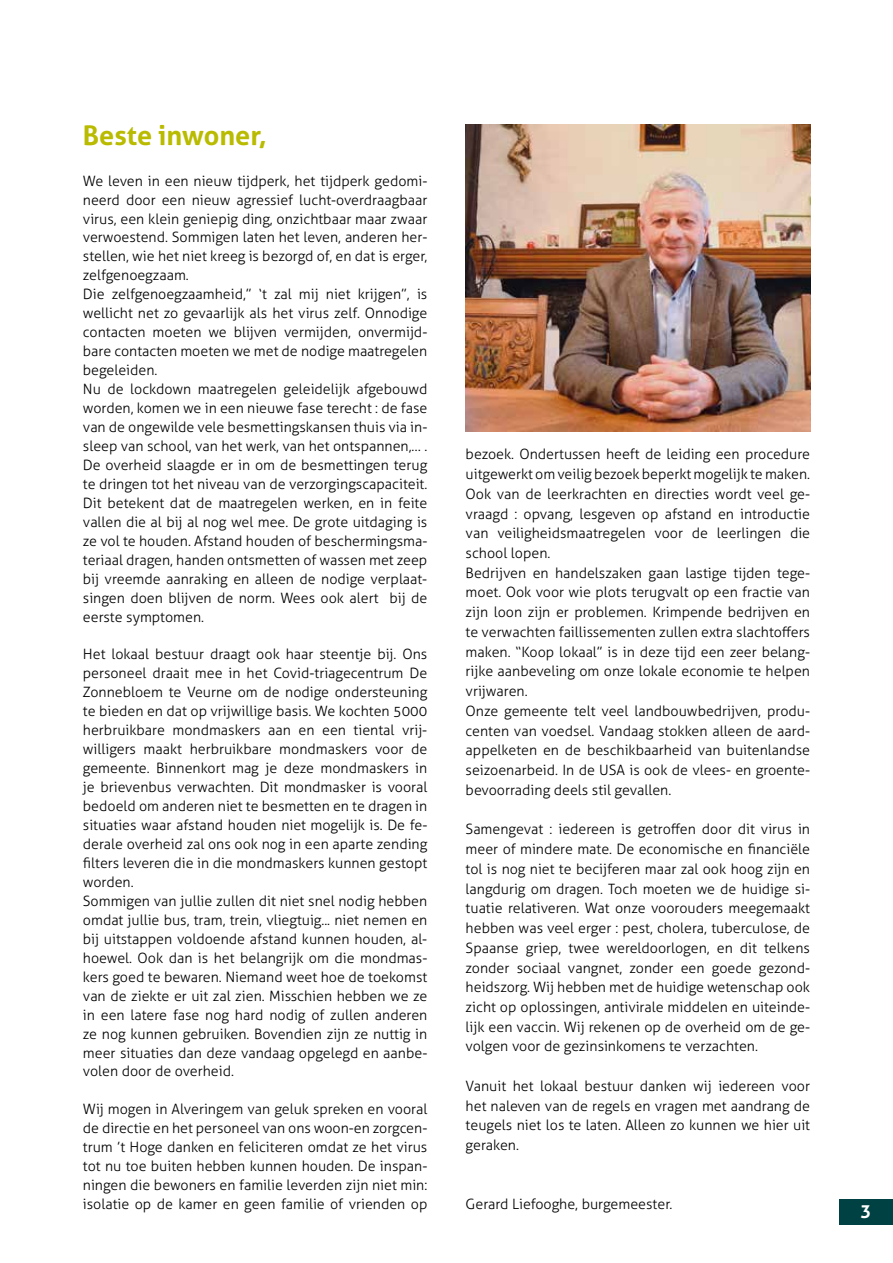
<style>
.page{position:relative;width:893px;height:1263px;background:#fff}
.page>*{position:absolute;margin:0;border:0;box-sizing:border-box;transform-origin:0 0}
.t1{font:700 27px "Aller";color:#b9bb00}
.t2{font:700 18px "Aller";color:#fff}
.t3{font:300 14.25px/18.9px "Aller";color:#000}
</style>
<div class="page">
<div style="left:839px;top:1199px;width:54px;height:26px;background:#004243"></div>
<img style="left:466px;top:125px;width:344px;height:307px">
<h1 class="t1" style="left:83px;top:118px;width:185px">Beste inwoner,</h1>
<p class="t3" style="left:83px;top:171px;width:346px">We leven in een nieuw tijdperk, het tijdperk gedomi&shy;neerd door een nieuw agressief lucht-overdraagbaar virus, een klein geniepig ding, onzichtbaar maar zwaar verwoestend. Sommigen laten het leven, anderen her&shy;stellen, wie het niet kreeg is bezorgd of, en dat is erger, zelfgenoegzaam.<br>Die zelfgenoegzaamheid,” ‘t zal mij niet krijgen”, is wellicht net zo gevaarlijk als het virus zelf. Onnodige contacten moeten we blijven vermijden, onvermijd&shy;bare contacten moeten we met de nodige maatregelen begeleiden.<br>Nu de lockdown maatregelen geleidelijk afgebouwd worden, komen we in een nieuwe fase terecht : de fase van de ongewilde vele besmettingskansen thuis via in&shy;sleep van school, van het werk, van het ontspannen,… .<br>De overheid slaagde er in om de besmettingen terug te dringen tot het niveau van de verzorgingscapaciteit.<br>Dit betekent dat de maatregelen werken, en in feite vallen die al bij al nog wel mee. De grote uitdaging is ze vol te houden. Afstand houden of beschermingsma&shy;teriaal dragen, handen ontsmetten of wassen met zeep bij vreemde aanraking en alleen de nodige verplaat&shy;singen doen blijven de norm. Wees ook alert bij de eerste symptomen.</p>
<p class="t3" style="left:83px;top:645px;width:346px">Het lokaal bestuur draagt ook haar steentje bij. Ons personeel draait mee in het Covid-triagecentrum De Zonnebloem te Veurne om de nodige ondersteuning te bieden en dat op vrijwillige basis. We kochten 5000 herbruikbare mondmaskers aan en een tiental vrij&shy;willigers maakt herbruikbare mondmaskers voor de gemeente. Binnenkort mag je deze mondmaskers in je brievenbus verwachten. Dit mondmasker is vooral bedoeld om anderen niet te besmetten en te dragen in situaties waar afstand houden niet mogelijk is. De fe&shy;derale overheid zal ons ook nog in een aparte zending filters leveren die in die mondmaskers kunnen gestopt worden.<br>Sommigen van jullie zullen dit niet snel nodig hebben omdat jullie bus, tram, trein, vliegtuig... niet nemen en bij uitstappen voldoende afstand kunnen houden, al&shy;hoewel. Ook dan is het belangrijk om die mondmas&shy;kers goed te bewaren. Niemand weet hoe de toekomst van de ziekte er uit zal zien. Misschien hebben we ze in een latere fase nog hard nodig of zullen anderen ze nog kunnen gebruiken. Bovendien zijn ze nuttig in meer situaties dan deze vandaag opgelegd en aanbe&shy;volen door de overheid.</p>
<p class="t3" style="left:83px;top:1100px;width:346px;text-align:justify">Wij mogen in Alveringem van geluk spreken en vooral de directie en het personeel van ons woon-en zorgcen&shy;trum ’t Hoge danken en feliciteren omdat ze het virus tot nu toe buiten hebben kunnen houden. De inspan&shy;ningen die bewoners en familie leverden zijn niet min: isolatie op de kamer en geen familie of vrienden op</p>
<p class="t3" style="left:466px;top:444px;width:346px;line-height:19.8px">bezoek. Ondertussen heeft de leiding een procedure uitgewerkt om veilig bezoek beperkt mogelijk te maken.<br>Ook van de leerkrachten en directies wordt veel ge&shy;vraagd : opvang, lesgeven op afstand en introductie van veiligheidsmaatregelen voor de leerlingen die school lopen.<br>Bedrijven en handelszaken gaan lastige tijden tege&shy;moet. Ook voor wie plots terugvalt op een fractie van zijn loon zijn er problemen. Krimpende bedrijven en te verwachten faillissementen zullen extra slachtoffers maken. “Koop lokaal” is in deze tijd een zeer belang&shy;rijke aanbeveling om onze lokale economie te helpen vrijwaren.<br>Onze gemeente telt veel landbouwbedrijven, produ&shy;centen van voedsel. Vandaag stokken alleen de aard&shy;appelketen en de beschikbaarheid van buitenlandse seizoenarbeid. In de USA is ook de vlees- en groente&shy;bevoorrading deels stil gevallen.</p>
<p class="t3" style="left:466px;top:819px;width:346px;line-height:19.8px;text-align:justify">Samengevat : iedereen is getroffen door dit virus in meer of mindere mate. De economische en financiële tol is nog niet te becijferen maar zal ook hoog zijn en langdurig om dragen. Toch moeten we de huidige si&shy;tuatie relativeren. Wat onze voorouders meegemaakt hebben was veel erger : pest, cholera, tuberculose, de Spaanse griep, twee wereldoorlogen, en dit telkens zonder sociaal vangnet, zonder een goede gezond&shy;heidszorg. Wij hebben met de huidige wetenschap ook zicht op oplossingen, antivirale middelen en uiteinde&shy;lijk een vaccin. Wij rekenen op de overheid om de ge&shy;volgen voor de gezinsinkomens te verzachten.</p>
<p class="t3" style="left:466px;top:1076px;width:346px;line-height:19.8px;text-align:justify">Vanuit het lokaal bestuur danken wij iedereen voor het naleven van de regels en vragen met aandrang de teugels niet los te laten. Alleen zo kunnen we hier uit geraken.</p>
<p class="t3" style="left:466px;top:1195px;width:208px">Gerard Liefooghe, burgemeester.</p>
<p class="t2" style="left:861px;top:1200px;width:12px">3</p>
</div>
